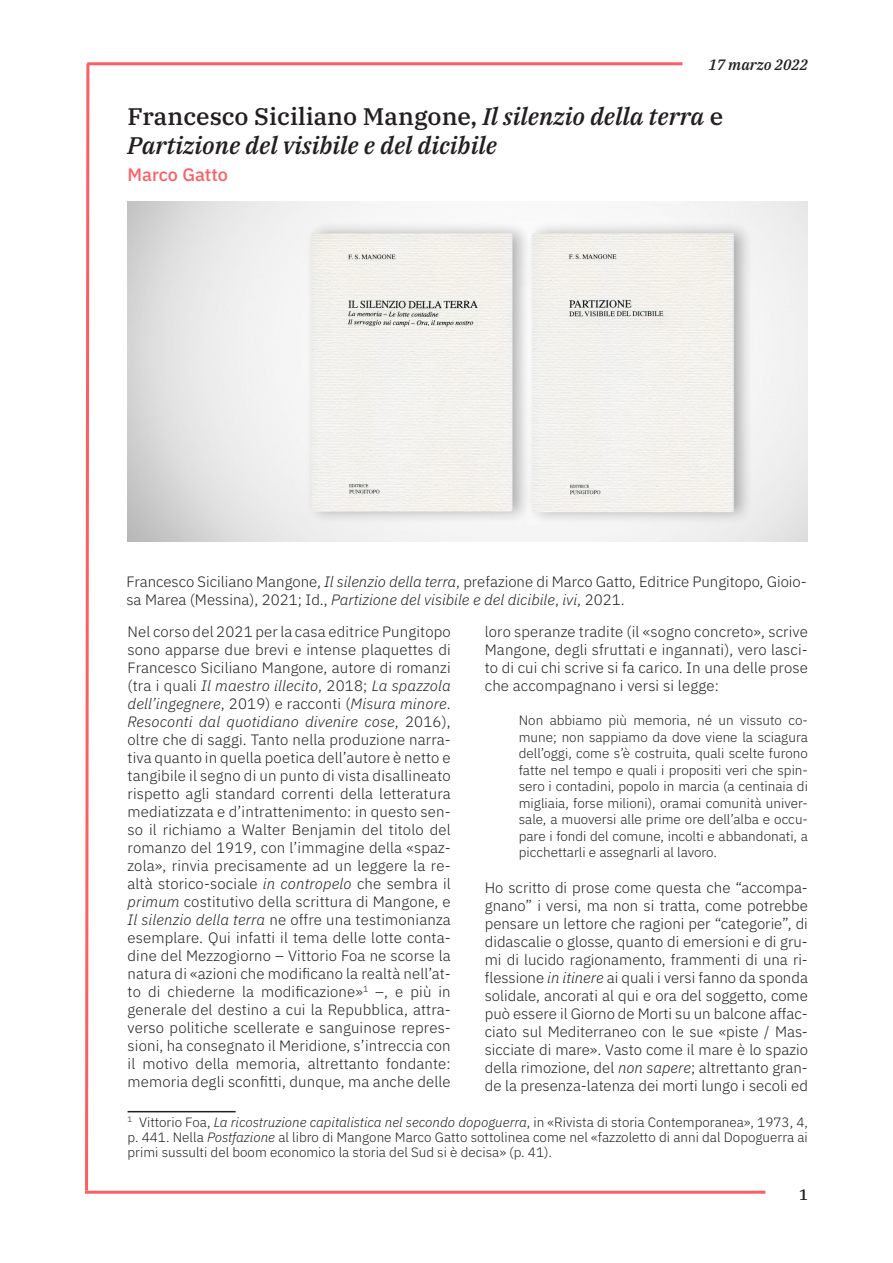
<style>
.page{position:relative;width:893px;height:1263px;background:#fff}
.page>*{position:absolute;margin:0;border:0;box-sizing:border-box;transform-origin:0 0}
.t1{font:500 24px "IBM Plex Serif";color:#231f20}
.t2{font:italic 500 24px "IBM Plex Serif";color:#231f20}
.t3{font:500 18px "IBM Plex Sans";letter-spacing:-.005em;color:#fc5e63}
.t4{font:300 15px/18px "IBM Plex Sans";color:#231f20;text-align:justify}
.t5{font:italic 500 15px "IBM Plex Serif";color:#231f20}
.t6{font:500 15px "IBM Plex Serif";color:#231f20}
.Citazioni{font:300 13.5px/16.5px "IBM Plex Sans";color:#231f20;text-align:justify}
.Note{font:300 13.5px/15px "IBM Plex Sans";color:#231f20;text-align:justify}
.s1{font-style:italic}
</style>
<div class="page">
<svg style="left:85px;top:63px;width:6px;height:1128px"></svg>
<hr style="left:87px;top:62px;width:595px;height:3px;background:#fc5e63">
<hr style="left:85px;top:1191px;width:680px;height:3px;background:#fc5e63">
<img style="left:128px;top:202px;width:680px;height:339px">
<hr style="left:128px;top:1111px;width:108px;height:1px;background:#231f20">
<p class="t5" style="left:709px;top:53px;width:101px">17 marzo 2022</p>
<p class="t1" style="left:128px;top:98px;width:597px">Francesco Siciliano Mangone, <span class="s1">Il silenzio della terra</span> e</p>
<p class="t2" style="left:128px;top:127px;width:371px">Partizione del visibile e del dicibile</p>
<p class="t3" style="left:128px;top:160px;width:102px">Marco Gatto</p>
<p class="t4" style="left:126px;top:571px;width:682px">Francesco Siciliano Mangone, <span class="s1">Il silenzio della terra</span>, prefazione di Marco Gatto, Editrice Pungitopo, Gioio&shy;sa Marea (Messina), 2021; Id., <span class="s1">Partizione del visibile e del dicibile</span>, <span class="s1">ivi</span>, 2021.</p>
<p class="t4" style="left:485px;top:621px;width:325px">loro speranze tradite (il «sogno concreto», scrive Mangone, degli sfruttati e ingannati), vero lasci&shy;to di cui chi scrive si fa carico. In una delle prose che accompagnano i versi si legge:</p>
<p class="Citazioni" style="left:519px;top:711px;width:291px">Non abbiamo più memoria, né un vissuto co&shy;mune; non sappiamo da dove viene la sciagura dell’oggi, come s’è costruita, quali scelte furono fatte nel tempo e quali i propositi veri che spin&shy;sero i contadini, popolo in marcia (a centinaia di migliaia, forse milioni), oramai comunità univer&shy;sale, a muoversi alle prime ore dell’alba e occu&shy;pare i fondi del comune, incolti e abbandonati, a picchettarli e assegnarli al lavoro.</p>
<p class="t4" style="left:485px;top:878px;width:325px">Ho scritto di prose come questa che “accompa&shy;gnano” i versi, ma non si tratta, come potrebbe pensare un lettore che ragioni per “categorie”, di didascalie o glosse, quanto di emersioni e di gru&shy;mi di lucido ragionamento, frammenti di una ri&shy;flessione <span class="s1">in itinere</span> ai quali i versi fanno da sponda solidale, ancorati al qui e ora del soggetto, come può essere il Giorno de Morti su un balcone affac&shy;ciato sul Mediterraneo con le sue «piste / Mas&shy;sicciate di mare». Vasto come il mare è lo spazio della rimozione, del <span class="s1">non sapere</span>; altrettanto gran&shy;de la presenza-latenza dei morti lungo i secoli ed</p>
<p class="t4" style="left:128px;top:621px;width:325px">Nel corso del 2021 per la casa editrice Pungitopo sono apparse due brevi e intense plaquettes di Francesco Siciliano Mangone, autore di romanzi (tra i quali <span class="s1">Il maestro illecito</span>, 2018; <span class="s1">La spazzola dell’ingegnere</span>, 2019) e racconti (<span class="s1">Misura minore</span>.<br><span class="s1">Resoconti dal quotidiano divenire cose</span>, 2016), oltre che di saggi. Tanto nella produzione narra&shy;tiva quanto in quella poetica dell’autore è netto e tangibile il segno di un punto di vista disallineato rispetto agli standard correnti della letteratura mediatizzata e d’intrattenimento: in questo sen&shy;so il richiamo a Walter Benjamin del titolo del romanzo del 1919, con l’immagine della «spaz&shy;zola», rinvia precisamente ad un leggere la re&shy;altà storico-sociale <span class="s1">in contropelo</span> che sembra il <span class="s1">primum</span> costitutivo della scrittura di Mangone, e <span class="s1">Il silenzio della terra</span> ne offre una testimonianza esemplare. Qui infatti il tema delle lotte conta&shy;dine del Mezzogiorno – Vittorio Foa ne scorse la natura di «azioni che modificano la realtà nell’at&shy;to di chiederne la modificazione»<sup>1</sup> –, e più in generale del destino a cui la Repubblica, attra&shy;verso politiche scellerate e sanguinose repres&shy;sioni, ha consegnato il Meridione, s’intreccia con il motivo della memoria, altrettanto fondante: memoria degli sconfitti, dunque, ma anche delle</p>
<p class="Note" style="left:128px;top:1113px;width:682px"><sup>1</sup> Vittorio Foa, <span class="s1">La ricostruzione capitalistica nel secondo dopoguerra</span>, in «Rivista di storia Contemporanea», 1973, 4, p. 441. Nella <span class="s1">Postfazione</span> al libro di Mangone Marco Gatto sottolinea come nel «fazzoletto di anni dal Dopoguerra ai primi sussulti del boom economico la storia del Sud si è decisa» (p. 41).</p>
<p class="t6" style="left:799px;top:1182px;width:10px">1</p>
</div>
